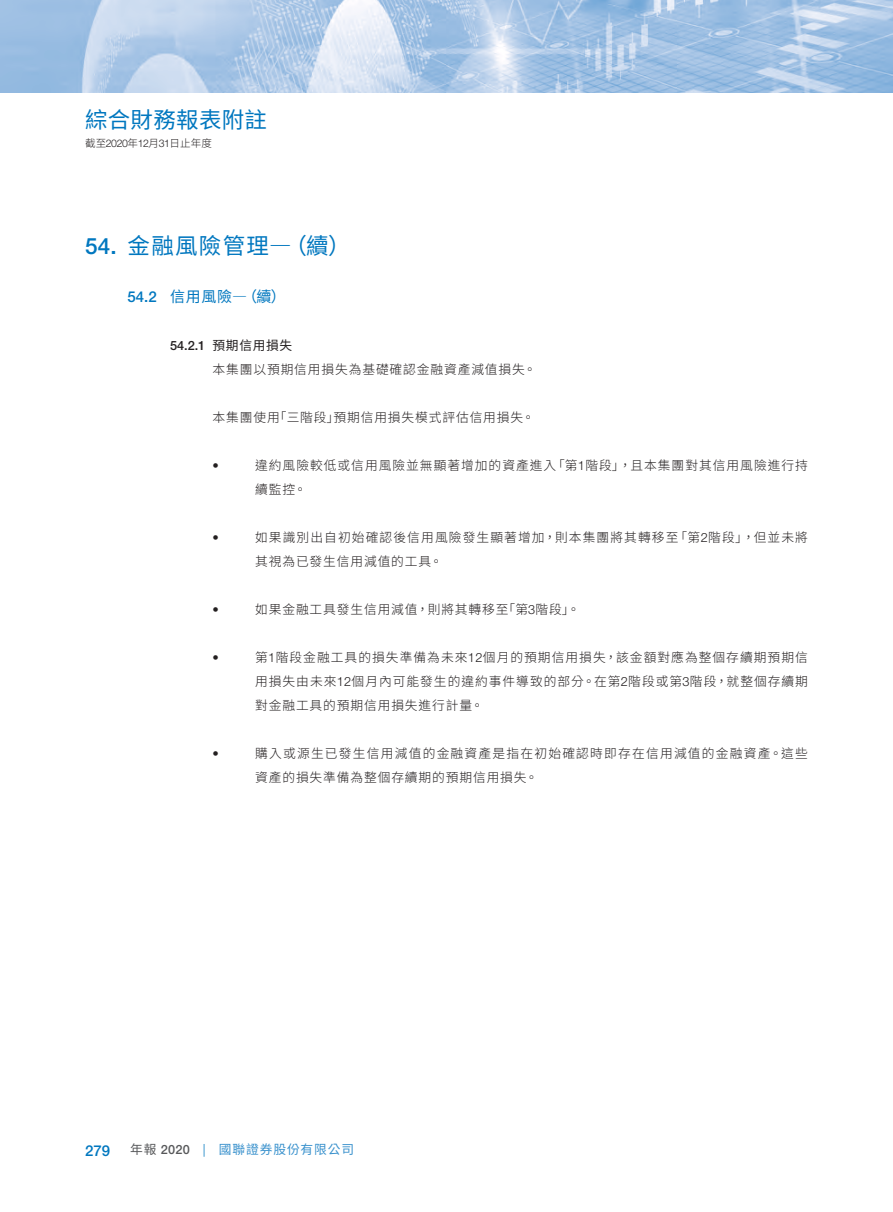
<style>
.page{position:relative;width:893px;height:1212px;background:#fff}
.page>*{position:absolute;margin:0;border:0;box-sizing:border-box;transform-origin:0 0}
.Heading_1{font:22.5px "Source Han Sans TC";letter-spacing:.015em;color:#0077bf}
.Heading_2{font:15px "Source Han Sans TC";color:#0077bf}
.t1{font:500 15px "Helvetica Neue LT Std";color:#0077bf}
.Body_Text{font:300 12.75px/24px "Source Han Sans TC";letter-spacing:.075em;color:#231f20}
.Body_Text-2{font:300 12.75px/24px "Source Han Sans TC";letter-spacing:.095em;color:#231f20}
.t2{font:12.75px "Source Han Sans TC";letter-spacing:.065em;color:#3790cc}
.Heading_3{font:500 12.75px "Helvetica Neue LT Std";color:#231f20}
.Body_Text-3{font:300 12.75px "Helvetica Neue LT Std";color:#231f20}
.t3{font:300 10.5px "Source Han Sans TC";letter-spacing:.015em;color:#231f20}
.s1{font-family:"Helvetica Neue LT Std"}
.s2{font-family:"Helvetica Neue LT Std";font-weight:500}
.s3{font-family:"Source Han Sans TC";font-weight:400}
.s4{color:#57585a}
.s5{font-family:"Helvetica Neue LT Std";font-weight:500;color:#57585a}
.s6{font-family:"Helvetica Neue LT Std";font-weight:300;color:#0077bf}
</style>
<div class="page">
<img style="left:0;top:0;width:893px;height:93px">
<h1 class="Heading_1" style="left:85px;top:107px;width:184px">綜合財務報表附註</h1>
<p class="t3" style="left:85px;top:137px;width:128px">截至<span class="s1">2020</span>年<span class="s1">12</span>月<span class="s1">31</span>日止年度</p>
<p class="Heading_1" style="left:85px;top:233px;width:267px"><span class="s2">54.</span> 金融風險管理―（續）</p>
<p class="Heading_2" style="left:128px;top:288px;width:160px"><span class="s2">54.2</span> 信用風險―（續）</p>
<p class="Heading_3" style="left:170px;top:338px;width:124px">54.2.1 <span class="s3">預期信用損失</span></p>
<p class="Body_Text" style="left:213px;top:357px;width:325px">本集團以預期信用損失為基礎確認金融資產減值損失。</p>
<p class="Body_Text" style="left:213px;top:405px;width:324px">本集團使用「三階段」預期信用損失模式評估信用損失。</p>
<p class="Body_Text-3" style="left:213px;top:457px;width:8px">•</p>
<p class="Body_Text" style="left:255px;top:453px;width:554px">違約風險較低或信用風險並無顯著增加的資產進入「第<span class="s1">1</span>階段」，且本集團對其信用風險進行持續監控。</p>
<p class="Body_Text-3" style="left:213px;top:529px;width:8px">•</p>
<p class="Body_Text" style="left:255px;top:525px;width:554px">如果識別出自初始確認後信用風險發生顯著增加，則本集團將其轉移至「第<span class="s1">2</span>階段」，但並未將其視為已發生信用減值的工具。</p>
<p class="Body_Text-3" style="left:213px;top:601px;width:8px">•</p>
<p class="Body_Text" style="left:255px;top:597px;width:326px">如果金融工具發生信用減值，則將其轉移至「第<span class="s1">3</span>階段」。</p>
<p class="Body_Text-3" style="left:213px;top:649px;width:8px">•</p>
<p class="Body_Text" style="left:255px;top:645px;width:554px;text-align:justify">第<span class="s1">1</span>階段金融工具的損失準備為未來<span class="s1">12</span>個月的預期信用損失，該金額對應為整個存續期預期信用損失由未來<span class="s1">12</span>個月內可能發生的違約事件導致的部分。在第<span class="s1">2</span>階段或第<span class="s1">3</span>階段，就整個存續期對金融工具的預期信用損失進行計量。</p>
<p class="Body_Text-3" style="left:213px;top:745px;width:8px">•</p>
<p class="Body_Text-2" style="left:255px;top:741px;width:554px">購入或源生已發生信用減值的金融資產是指在初始確認時即存在信用減值的金融資產。這些資產的損失準備為整個存續期的預期信用損失。</p>
<p class="t1" style="left:85px;top:1142px;width:26px">279</p>
<p class="t2" style="left:130px;top:1142px;width:226px"><span class="s4">年報</span> <span class="s5">2020</span> <span class="s6">|</span> 國聯證券股份有限公司</p>
</div>
